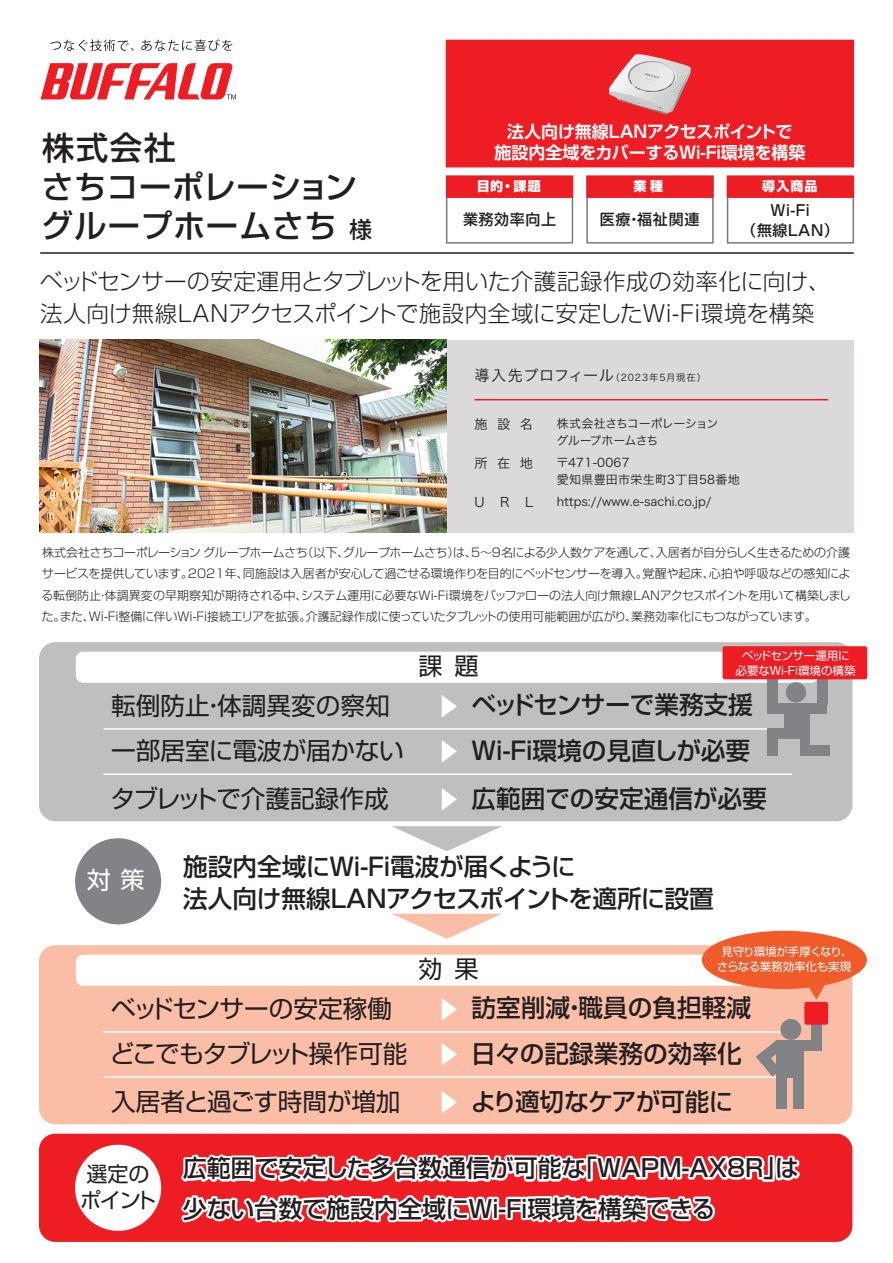
<style>
.page{position:relative;width:893px;height:1263px;background:#fff}
.page>*{position:absolute;margin:0;border:0;box-sizing:border-box;transform-origin:0 0}
.t1{font:500 32.25px/39px "Shin Go Pro";letter-spacing:.02em;color:#231f20}
.t2{font:500 24.6px/31.5px "Shin Go Pro";color:#231f20}
.t3{font:24.6px "Shin Go Pro";letter-spacing:-.01em;color:#231f20}
.t4{font:24.6px "Shin Go Pro";letter-spacing:-.055em;color:#231f20}
.t5{font:500 24.6px "Shin Go Pro";letter-spacing:-.025em;color:#231f20}
.t6{font:500 24.6px "Shin Go Pro";color:#fff}
.t7{font:500 24px/40.5px "Shin Go Pro";color:#231f20}
.t8{font:24px "Shin Go Pro";color:#231f20}
.t9{font:24px "Shin Go Pro";color:#fff}
.t10{font:300 22.5px/32px "Shin Go Pro";letter-spacing:.005em;color:#231f20}
.t11{font:21px/25.2px "Shin Go Pro";letter-spacing:-.045em;color:#231f20;text-align:center}
.t12{font:700 16.95px/21.3px "Shin Go Pro De";color:#fff;text-align:center}
.t13{font:500 15px/19.2px "Shin Go Pro";letter-spacing:.04em;color:#231f20;text-align:center}
.t14{font:13.2px "Hira Kaku Pro W3";letter-spacing:.725em;color:#231f20}
.t15{font:800 13.05px "Shin Go Pro";letter-spacing:.08em;color:#fff}
.t16{font:300 12px/21px "Shin Go Pro";letter-spacing:-.02em;color:#231f20;text-align:justify}
.t17{font:12px "Hira Kaku Pro W3";color:#231f20}
.t18{font:12px/16.5px "Hira Kaku Pro W3";letter-spacing:.025em;color:#231f20}
.t19{font:12px/16.5px "Hira Kaku Pro W3";letter-spacing:-.04em;color:#231f20}
.t20{font:11.55px/15px "Shin Go Pro";letter-spacing:-.01em;color:#fff;text-align:center}
.t21{font:9.45px "Hira Kaku Pro W3";letter-spacing:.1em;color:#231f20}
.s1{font-size:22.5px}
.s2{font-size:15.15px}
</style>
<div class="page">
<div style="left:39px;top:1134px;width:813px;height:108px;background:#ee1d23;border-radius:16px"></div>
<div style="left:446px;top:340px;width:408px;height:193px;background:#dbd9d9"></div>
<div style="left:39px;top:642px;width:813px;height:179px;background:#bfbfc0;border-radius:16px"></div>
<div style="left:76px;top:652px;width:742px;height:31px;background:#fff;border-radius:7px"></div>
<hr style="left:104px;top:728px;width:688px;height:2px;background:#fff">
<hr style="left:104px;top:773px;width:688px;height:2px;background:#fff">
<div style="left:39px;top:945px;width:813px;height:179px;background:#fabea7;border-radius:16px"></div>
<div style="left:76px;top:955px;width:742px;height:31px;background:#fff;border-radius:7px"></div>
<hr style="left:104px;top:1031px;width:688px;height:2px;background:#fff">
<hr style="left:104px;top:1076px;width:688px;height:2px;background:#fff">
<div style="left:75px;top:838px;width:86px;height:86px;background:#818386;border-radius:50%"></div>
<img style="left:39px;top:340px;width:407px;height:193px">
<svg style="left:50px;top:40px;width:84px;height:11px"></svg>
<svg style="left:141px;top:39px;width:91px;height:12px"></svg>
<svg style="left:41px;top:63px;width:195px;height:36px"></svg>
<div style="left:446px;top:40px;width:408px;height:127px;background:#ee1d23"></div>
<div style="left:446px;top:176px;width:127px;height:22px;background:#ee1d23;border:2px solid #ee1d23"></div>
<div style="left:727px;top:176px;width:127px;height:22px;background:#ee1d23;border:2px solid #ee1d23"></div>
<div style="left:586px;top:176px;width:128px;height:22px;background:#ee1d23;border:2px solid #ee1d23"></div>
<hr style="left:40px;top:252px;width:814px;height:2px;background:#231f20">
<svg style="left:75px;top:1144px;width:87px;height:87px"></svg>
<svg style="left:177px;top:1154px;width:627px;height:88px"></svg>
<hr style="left:474px;top:399px;width:354px;height:1px;background:#ee1d23">
<svg style="left:392px;top:826px;width:110px;height:113px"></svg>
<div style="left:786px;top:682px;width:20px;height:20px;background:#818386;border-radius:50%"></div>
<div style="left:784px;top:703px;width:25px;height:30px;background:#818386"></div>
<div style="left:767px;top:678px;width:11px;height:27px;background:#818386"></div>
<div style="left:817px;top:678px;width:10px;height:27px;background:#818386"></div>
<div style="left:767px;top:703px;width:60px;height:10px;background:#818386"></div>
<div style="left:767px;top:728px;width:35px;height:10px;background:#818386"></div>
<div style="left:802px;top:745px;width:28px;height:11px;background:#818386"></div>
<div style="left:767px;top:728px;width:10px;height:28px;background:#818386"></div>
<div style="left:800px;top:728px;width:9px;height:28px;background:#818386"></div>
<div style="left:722px;top:646px;width:145px;height:33px;background:#ee1d23;border-radius:2px"></div>
<div style="left:702px;top:931px;width:165px;height:58px;background:#f15a29;border-radius:50%"></div>
<div style="left:780px;top:1019px;width:21px;height:21px;background:#818386;border-radius:50%"></div>
<div style="left:776px;top:1040px;width:28px;height:37px;background:#818386"></div>
<div style="left:811px;top:1015px;width:10px;height:27px;background:#818386"></div>
<div style="left:776px;top:1040px;width:45px;height:11px;background:#818386"></div>
<svg style="left:756px;top:1040px;width:20px;height:37px"></svg>
<div style="left:776px;top:1063px;width:11px;height:46px;background:#818386"></div>
<div style="left:794px;top:1071px;width:10px;height:38px;background:#818386"></div>
<div style="left:804px;top:1002px;width:24px;height:23px;background:#ee1d23;border-radius:2px"></div>
<svg style="left:807px;top:985px;width:17px;height:14px"></svg>
<img style="left:609px;top:54px;width:82px;height:60px">
<h1 class="t1" style="left:41px;top:124px;width:333px">株式会社<br>さちコーポレーショングループホームさち<span class="s1">様</span></h1>
<h3 class="t12" style="left:494px;top:118px;width:312px">法人向け無線LANアクセスポイントで<br>施設内全域をカバーするWi-Fi環境を構築</h3>
<p class="t15" style="left:477px;top:176px;width:66px">目的・課題</p>
<p class="t15" style="left:762px;top:176px;width:57px">導入商品</p>
<p class="t13" style="left:600px;top:208px;width:101px">医療・福祉関連</p>
<p class="t15" style="left:634px;top:176px;width:31px">業種</p>
<p class="t13" style="left:741px;top:199px;width:99px">Wi-Fi<br>（無線LAN）</p>
<p class="t13" style="left:463px;top:208px;width:94px">業務効率向上</p>
<h3 class="t10" style="left:40px;top:262px;width:792px">ベッドセンサーの安定運用とタブレットを用いた介護記録作成の効率化に向け、法人向け無線LANアクセスポイントで施設内全域に安定したWi-Fi環境を構築</h3>
<p class="t21" style="left:474px;top:369px;width:233px"><span class="s2">導入先プロフィール</span>（2023年5月現在）</p>
<p class="t19" style="left:556px;top:415px;width:163px">株式会社さちコーポレーショングループホームさち</p>
<p class="t18" style="left:556px;top:454px;width:185px">〒471-0067<br>愛知県豊田市栄生町3丁目58番地</p>
<p class="t17" style="left:557px;top:491px;width:156px">https://www.e-sachi.co.jp/</p>
<p class="t16" style="left:42px;top:541px;width:811px">株式会社さちコーポレーション グループホームさち（以下、グループホームさち）は、5～9名による少人数ケアを通して、入居者が自分らしく生きるための介護サービスを提供しています。2021年、同施設は入居者が安心して過ごせる環境作りを目的にベッドセンサーを導入。覚醒や起床、心拍や呼吸などの感知による転倒防止・体調異変の早期察知が期待される中、システム運用に必要なWi-Fi環境をバッファローの法人向け無線LANアクセスポイントを用いて構築しました。また、Wi-Fi整備に伴いWi-Fi接続エリアを拡張。介護記録作成に使っていたタブレットの使用可能範囲が広がり、業務効率化にもつながっています。</p>
<p class="t14" style="left:474px;top:413px;width:60px">施設名</p>
<p class="t14" style="left:474px;top:452px;width:60px">所在地</p>
<p class="t14" style="left:474px;top:491px;width:60px">URL</p>
<h3 class="t8" style="left:418px;top:646px;width:61px">課題</h3>
<p class="t20" style="left:736px;top:647px;width:121px">ベッドセンサー運用に必要なWi-Fi環境の構築</p>
<h2 class="t3" style="left:111px;top:685px;width:280px">転倒防止・体調異変の察知</h2>
<h2 class="t6" style="left:469px;top:694px;width:26px;rotate:90deg">▲</h2>
<h2 class="t2" style="left:472px;top:686px;width:283px">ベッドセンサーで業務支援</h2>
<h2 class="t3" style="left:111px;top:731px;width:294px">一部居室に電波が届かない</h2>
<h2 class="t2" style="left:472px;top:732px;width:280px">Wi-Fi環境の見直しが必要</h2>
<h2 class="t6" style="left:469px;top:739px;width:26px;rotate:90deg">▲</h2>
<h2 class="t3" style="left:110px;top:778px;width:280px">タブレットで介護記録作成</h2>
<h2 class="t2" style="left:472px;top:780px;width:296px">広範囲での安定通信が必要</h2>
<h2 class="t6" style="left:469px;top:786px;width:26px;rotate:90deg">▲</h2>
<h3 class="t9" style="left:87px;top:861px;width:59px">対策</h3>
<h2 class="t2" style="left:183px;top:848px;width:532px">施設内全域にWi-Fi電波が届くように<br>法人向け無線LANアクセスポイントを適所に設置</h2>
<h3 class="t8" style="left:418px;top:949px;width:61px">効果</h3>
<p class="t20" style="left:717px;top:943px;width:137px">見守り環境が手厚くなり、さらなる業務効率化も実現</p>
<h2 class="t3" style="left:111px;top:988px;width:282px">ベッドセンサーの安定稼働</h2>
<h2 class="t6" style="left:469px;top:997px;width:26px;rotate:90deg">▲</h2>
<h2 class="t2" style="left:472px;top:989px;width:281px">訪室削減・職員の負担軽減</h2>
<h2 class="t4" style="left:110px;top:1034px;width:299px">どこでもタブレット操作可能</h2>
<h2 class="t2" style="left:471px;top:1035px;width:272px">日々の記録業務の効率化</h2>
<h2 class="t6" style="left:469px;top:1042px;width:26px;rotate:90deg">▲</h2>
<h2 class="t3" style="left:111px;top:1081px;width:291px">入居者と過ごす時間が増加</h2>
<h2 class="t5" style="left:471px;top:1081px;width:264px">より適切なケアが可能に</h2>
<h2 class="t6" style="left:469px;top:1089px;width:26px;rotate:90deg">▲</h2>
<h3 class="t11" style="left:80px;top:1159px;width:78px">選定のポイント</h3>
<h3 class="t7" style="left:183px;top:1145px;width:618px">広範囲で安定した多台数通信が可能な「WAPM-AX8R」は少ない台数で施設内全域にWi-Fi環境を構築できる</h3>
</div>
